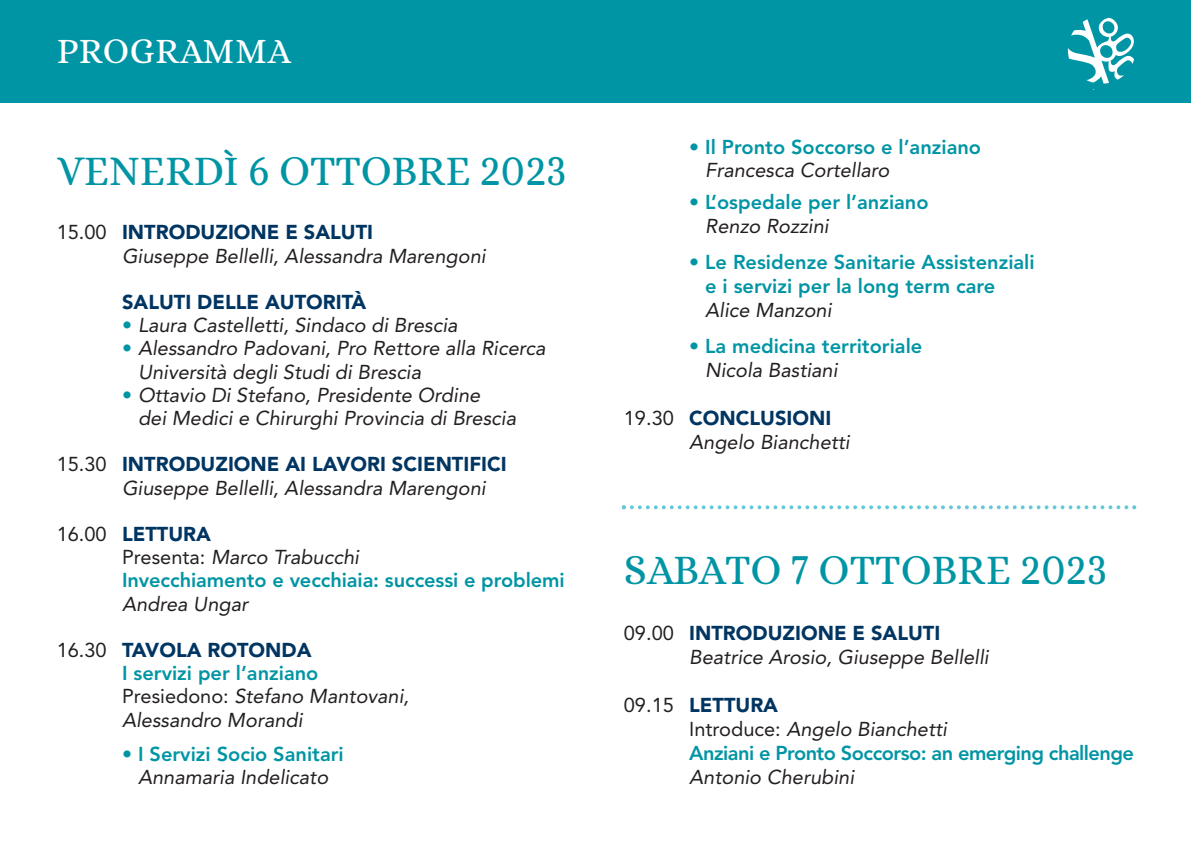
<style>
.page{position:relative;width:1191px;height:842px;background:#fff}
.page>*{position:absolute;margin:0;border:0;box-sizing:border-box;transform-origin:0 0}
.t1{font:42.4px "Alice";letter-spacing:-.005em;color:#0095a4}
.t2{font:36px "Alice";letter-spacing:.015em;color:#fff}
.t3{font:italic 20px "Avenir LT Std";color:#231f20}
.t4{font:800 20px "Avenir LT Std";color:#0095a4}
.t5{font:900 20px "Avenir LT Std";color:#003562}
.t6{font:800 20px "Avenir LT Std";letter-spacing:-.025em;color:#0095a4}
.s1{font-size:50.8px}
.s2{font-weight:400;color:#231f20}
.s3{font-weight:800;font-style:normal;color:#0095a4}
.s4{font-style:normal}
</style>
<div class="page">
<div style="left:0;top:0;width:1191px;height:102px;background:#0095a4"></div>
<svg style="left:1068px;top:18px;width:66px;height:72px"></svg>
<svg style="left:622px;top:505px;width:514px;height:4px"></svg>
<p class="t2" style="left:57px;top:30px;width:236px">PROGRAMMA</p>
<p class="t1" style="left:57px;top:146px;width:511px">VENERDÌ <span class="s1">6</span> OTTOBRE <span class="s1">2023</span></p>
<p class="t5" style="left:57px;top:221px;width:318px"><span class="s2">15.00</span> INTRODUZIONE E SALUTI</p>
<p class="t3" style="left:122px;top:247px;width:365px">Giuseppe Bellelli, Alessandra Marengoni</p>
<p class="t5" style="left:122px;top:290px;width:246px">SALUTI DELLE AUTORITÀ</p>
<p class="t3" style="left:122px;top:317px;width:337px"><span class="s3">•</span> Laura Castelletti, Sindaco di Brescia</p>
<p class="t3" style="left:122px;top:340px;width:425px"><span class="s3">•</span> Alessandro Padovani, Pro Rettore alla Ricerca</p>
<p class="t3" style="left:138px;top:363px;width:284px">Università degli Studi di Brescia</p>
<p class="t3" style="left:122px;top:387px;width:360px"><span class="s3">•</span> Ottavio Di Stefano, Presidente Ordine</p>
<p class="t3" style="left:138px;top:410px;width:379px">dei Medici e Chirurghi Provincia di Brescia</p>
<p class="t5" style="left:57px;top:453px;width:451px"><span class="s2">15.30</span> INTRODUZIONE AI LAVORI SCIENTIFICI</p>
<p class="t3" style="left:122px;top:479px;width:365px">Giuseppe Bellelli, Alessandra Marengoni</p>
<p class="t5" style="left:57px;top:522px;width:156px"><span class="s2">16.00</span> LETTURA</p>
<p class="t3" style="left:122px;top:549px;width:238px"><span class="s4">Presenta:</span> Marco Trabucchi</p>
<p class="t4" style="left:122px;top:572px;width:444px">Invecchiamento e vecchiaia: successi e problemi</p>
<p class="t3" style="left:122px;top:595px;width:127px">Andrea Ungar</p>
<p class="t5" style="left:57px;top:638px;width:256px"><span class="s2">16.30</span> TAVOLA ROTONDA</p>
<p class="t4" style="left:122px;top:665px;width:198px">I servizi per l’anziano</p>
<p class="t3" style="left:122px;top:688px;width:288px"><span class="s4">Presiedono:</span> Stefano Mantovani,</p>
<p class="t3" style="left:122px;top:711px;width:182px">Alessandro Morandi</p>
<p class="t4" style="left:122px;top:745px;width:223px">• I Servizi Socio Sanitari</p>
<p class="t3" style="left:138px;top:769px;width:192px">Annamaria Indelicato</p>
<p class="t4" style="left:689px;top:138px;width:293px">• Il Pronto Soccorso e l’anziano</p>
<p class="t3" style="left:705px;top:162px;width:186px">Francesca Cortellaro</p>
<p class="t4" style="left:689px;top:194px;width:241px">• L’ospedale per l’anziano</p>
<p class="t3" style="left:705px;top:218px;width:125px">Renzo Rozzini</p>
<p class="t4" style="left:689px;top:254px;width:347px">• Le Residenze Sanitarie Assistenziali</p>
<p class="t4" style="left:705px;top:278px;width:292px">e i servizi per la long term care</p>
<p class="t3" style="left:705px;top:302px;width:128px">Alice Manzoni</p>
<p class="t4" style="left:689px;top:338px;width:235px">• La medicina territoriale</p>
<p class="t3" style="left:705px;top:362px;width:134px">Nicola Bastiani</p>
<p class="t5" style="left:624px;top:406px;width:209px"><span class="s2">19.30</span> CONCLUSIONI</p>
<p class="t3" style="left:689px;top:434px;width:162px">Angelo Bianchetti</p>
<p class="t1" style="left:624px;top:546px;width:485px">SABATO <span class="s1">7</span> OTTOBRE <span class="s1">2023</span></p>
<p class="t5" style="left:624px;top:621px;width:318px"><span class="s2">09.00</span> INTRODUZIONE E SALUTI</p>
<p class="t3" style="left:689px;top:648px;width:301px">Beatrice Arosio, Giuseppe Bellelli</p>
<p class="t5" style="left:624px;top:693px;width:156px"><span class="s2">09.15</span> LETTURA</p>
<p class="t3" style="left:689px;top:720px;width:259px"><span class="s4">Introduce:</span> Angelo Bianchetti</p>
<p class="t6" style="left:689px;top:744px;width:446px">Anziani e Pronto Soccorso: an emerging challenge</p>
<p class="t3" style="left:689px;top:768px;width:166px">Antonio Cherubini</p>
</div>
